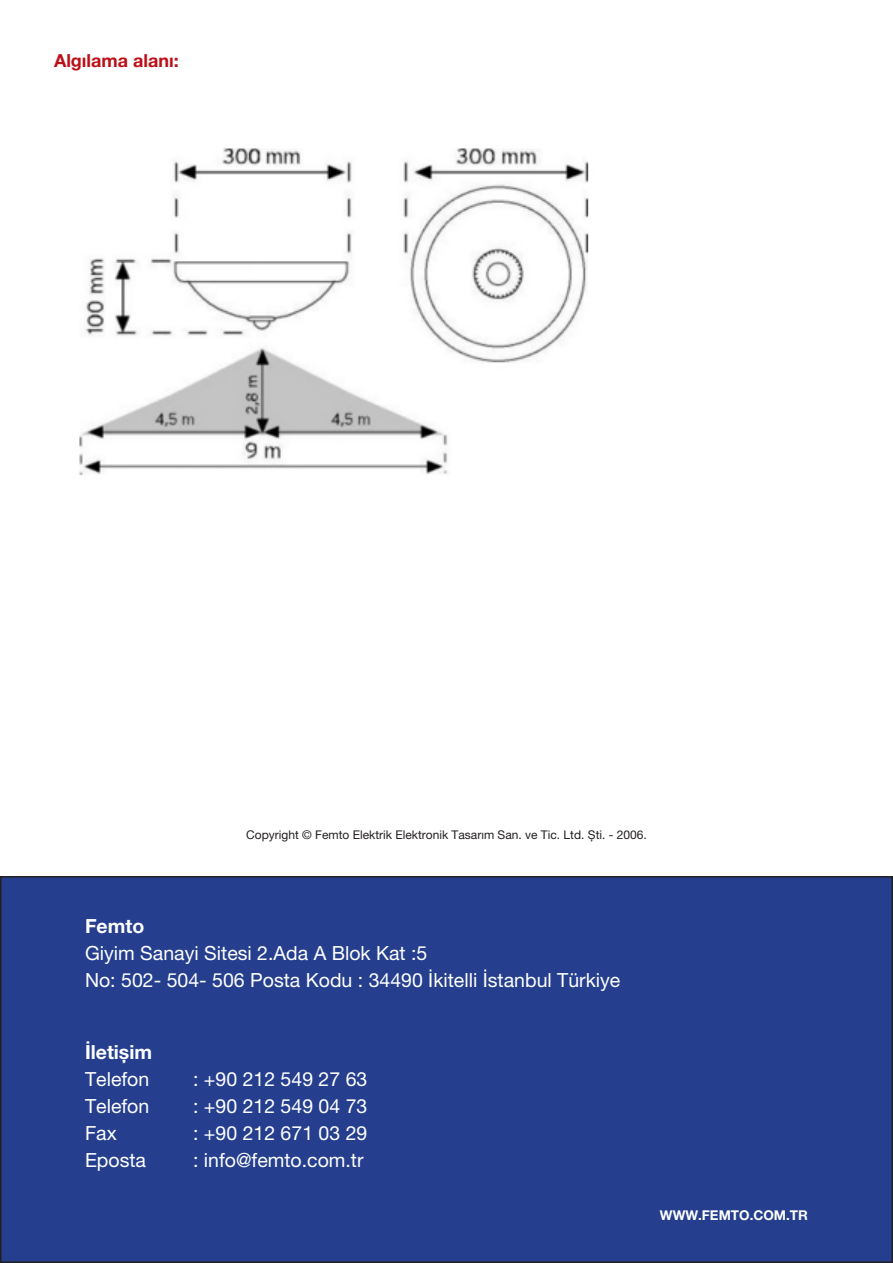
<style>
.page{position:relative;width:893px;height:1263px;background:#fff}
.page>*{position:absolute;margin:0;border:0;box-sizing:border-box;transform-origin:0 0}
.body{font:19.5px "Helvetica Neue LT Pro";color:#fff}
.body-2{font:700 19.5px "Helvetica Neue LT Pro";color:#fff}
.t1{font:700 18px "Helvetica Neue LT Pro";color:#bb1018}
.t2{font:700 13.5px "Helvetica Neue LT Pro";color:#fff}
.body-3{font:12px "Helvetica Neue LT Pro";color:#231f20}
</style>
<div class="page">
<div style="left:1px;top:877px;width:891px;height:385px;background:#253f8e"></div>
<div style="left:0;top:876px;width:893px;height:387px;border:2px solid #231f20"></div>
<img style="left:79px;top:148px;width:510px;height:327px">
<p class="t1" style="left:54px;top:49px;width:126px">Algılama alanı:</p>
<p class="body-3" style="left:246px;top:827px;width:402px">Copyright © Femto Elektrik Elektronik Tasarım San. ve Tic. Ltd. Şti. - 2006.</p>
<p class="body-2" style="left:85px;top:913px;width:61px">Femto</p>
<p class="body" style="left:85px;top:941px;width:344px">Giyim Sanayi Sitesi 2.Ada A Blok Kat :5</p>
<p class="body" style="left:85px;top:968px;width:537px">No: 502- 504- 506 Posta Kodu : 34490 İkitelli İstanbul Türkiye</p>
<p class="body-2" style="left:85px;top:1040px;width:69px">İletişim</p>
<p class="body" style="left:85px;top:1068px;width:66px">Telefon</p>
<p class="body" style="left:193px;top:1068px;width:176px">: +90 212 549 27 63</p>
<p class="body" style="left:85px;top:1095px;width:66px">Telefon</p>
<p class="body" style="left:193px;top:1095px;width:176px">: +90 212 549 04 73</p>
<p class="body" style="left:85px;top:1122px;width:33px">Fax</p>
<p class="body" style="left:193px;top:1122px;width:176px">: +90 212 671 03 29</p>
<p class="body" style="left:85px;top:1149px;width:63px">Eposta</p>
<p class="body" style="left:193px;top:1149px;width:172px">: info@femto.com.tr</p>
<p class="t2" style="left:660px;top:1206px;width:149px">WWW.FEMTO.COM.TR</p>
</div>
